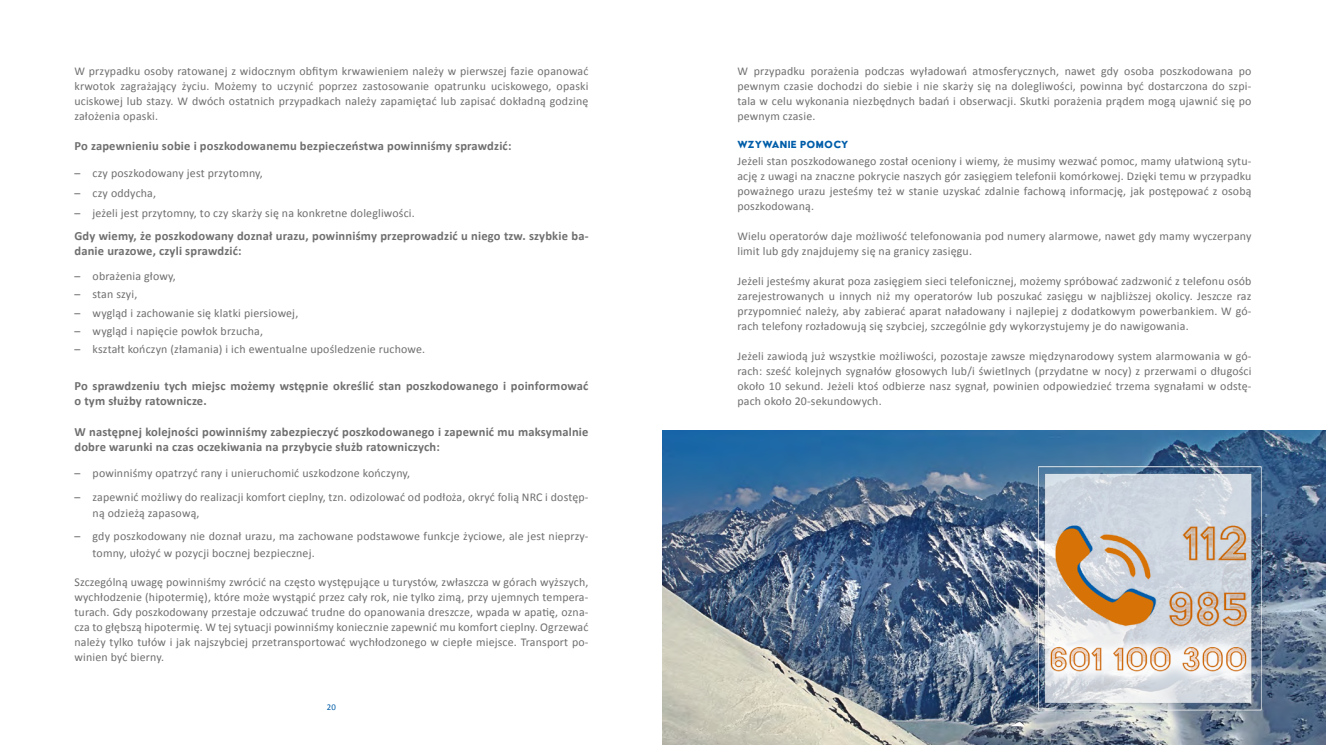
<style>
.page{position:relative;width:1326px;height:745px;background:#fff}
.page>*{position:absolute;margin:0;border:0;box-sizing:border-box;transform-origin:0 0}
.t1{font:700 12.5px/15px "Calibri";letter-spacing:.015em;color:#706f6f}
.t2{font:11.88px/15px "Calibri";letter-spacing:.015em;color:#706f6f;text-align:justify}
.t3{font:11.88px "Acier BAT Text Solid";letter-spacing:.025em;color:#005da9}
.t4{font:8.75px "Calibri";color:#005da9}
</style>
<div class="page">
<img style="left:663px;top:430px;width:662px;height:314px">
<img style="left:1010px;top:447px;width:262px;height:278px">
<p class="t2" style="left:74px;top:63px;width:515px">W przypadku osoby ratowanej z widocznym obfitym krwawieniem należy w pierwszej fazie opanować krwotok zagrażający życiu. Możemy to uczynić poprzez zastosowanie opatrunku uciskowego, opaski uciskowej lub stazy. W dwóch ostatnich przypadkach należy zapamiętać lub zapisać dokładną godzinę założenia opaski.</p>
<p class="t1" style="left:74px;top:138px;width:438px">Po zapewnieniu sobie i poszkodowanemu bezpieczeństwa powinniśmy sprawdzić:</p>
<p class="t2" style="left:74px;top:165px;width:190px">– czy poszkodowany jest przytomny,</p>
<p class="t2" style="left:74px;top:185px;width:83px">– czy oddycha,</p>
<p class="t2" style="left:74px;top:205px;width:342px">– jeżeli jest przytomny, to czy skarży się na konkretne dolegliwości.</p>
<p class="t1" style="left:74px;top:228px;width:515px">Gdy wiemy, że poszkodowany doznał urazu, powinniśmy przeprowadzić u niego tzw. szybkie ba&shy;danie urazowe, czyli sprawdzić:</p>
<p class="t2" style="left:74px;top:268px;width:103px">– obrażenia głowy,</p>
<p class="t2" style="left:74px;top:286px;width:64px">– stan szyi,</p>
<p class="t2" style="left:74px;top:304px;width:225px">– wygląd i zachowanie się klatki piersiowej,</p>
<p class="t2" style="left:74px;top:322px;width:190px">– wygląd i napięcie powłok brzucha,</p>
<p class="t2" style="left:74px;top:340px;width:352px">– kształt kończyn (złamania) i ich ewentualne upośledzenie ruchowe.</p>
<p class="t1" style="left:74px;top:378px;width:515px">Po sprawdzeniu tych miejsc możemy wstępnie określić stan poszkodowanego i poinformować o tym służby ratownicze.</p>
<p class="t1" style="left:74px;top:423px;width:515px">W następnej kolejności powinniśmy zabezpieczyć poszkodowanego i zapewnić mu maksymalnie dobre warunki na czas oczekiwania na przybycie służb ratowniczych:</p>
<p class="t2" style="left:74px;top:465px;width:337px">– powinniśmy opatrzyć rany i unieruchomić uszkodzone kończyny,</p>
<p class="t2" style="left:93px;top:488px;width:497px;line-height:16.2px;text-indent:-18px">– zapewnić możliwy do realizacji komfort cieplny, tzn. odizolować od podłoża, okryć folią NRC i dostęp&shy;ną odzieżą zapasową,</p>
<p class="t2" style="left:93px;top:527px;width:497px;line-height:16.2px;text-indent:-18px">– gdy poszkodowany nie doznał urazu, ma zachowane podstawowe funkcje życiowe, ale jest nieprzy&shy;tomny, ułożyć w pozycji bocznej bezpiecznej.</p>
<p class="t2" style="left:74px;top:573px;width:515px">Szczególną uwagę powinniśmy zwrócić na często występujące u turystów, zwłaszcza w górach wyższych, wychłodzenie (hipotermię), które może wystąpić przez cały rok, nie tylko zimą, przy ujemnych tempera&shy;turach. Gdy poszkodowany przestaje odczuwać trudne do opanowania dreszcze, wpada w apatię, ozna&shy;cza to głębszą hipotermię. W tej sytuacji powinniśmy koniecznie zapewnić mu komfort cieplny. Ogrzewać należy tylko tułów i jak najszybciej przetransportować wychłodzonego w ciepłe miejsce. Transport po&shy;winien być bierny.</p>
<p class="t4" style="left:327px;top:700px;width:11px">20</p>
<p class="t2" style="left:737px;top:63px;width:515px">W przypadku porażenia podczas wyładowań atmosferycznych, nawet gdy osoba poszkodowana po pewnym czasie dochodzi do siebie i nie skarży się na dolegliwości, powinna być dostarczona do szpi&shy;tala w celu wykonania niezbędnych badań i obserwacji. Skutki porażenia prądem mogą ujawnić się po pewnym czasie.</p>
<p class="t3" style="left:737px;top:138px;width:112px">WZYWANIE POMOCY</p>
<p class="t2" style="left:737px;top:153px;width:515px">Jeżeli stan poszkodowanego został oceniony i wiemy, że musimy wezwać pomoc, mamy ułatwioną sytu&shy;ację z uwagi na znaczne pokrycie naszych gór zasięgiem telefonii komórkowej. Dzięki temu w przypadku poważnego urazu jesteśmy też w stanie uzyskać zdalnie fachową informację, jak postępować z osobą poszkodowaną.</p>
<p class="t2" style="left:737px;top:228px;width:515px">Wielu operatorów daje możliwość telefonowania pod numery alarmowe, nawet gdy mamy wyczerpany limit lub gdy znajdujemy się na granicy zasięgu.</p>
<p class="t2" style="left:737px;top:273px;width:515px">Jeżeli jesteśmy akurat poza zasięgiem sieci telefonicznej, możemy spróbować zadzwonić z telefonu osób zarejestrowanych u innych niż my operatorów lub poszukać zasięgu w najbliższej okolicy. Jeszcze raz przypomnieć należy, aby zabierać aparat naładowany i najlepiej z dodatkowym powerbankiem. W gó&shy;rach telefony rozładowują się szybciej, szczególnie gdy wykorzystujemy je do nawigowania.</p>
<p class="t2" style="left:737px;top:348px;width:515px">Jeżeli zawiodą już wszystkie możliwości, pozostaje zawsze międzynarodowy system alarmowania w gó&shy;rach: sześć kolejnych sygnałów głosowych lub/i świetlnych (przydatne w nocy) z przerwami o długości około 10 sekund. Jeżeli ktoś odbierze nasz sygnał, powinien odpowiedzieć trzema sygnałami w odstę&shy;pach około 20-sekundowych.</p>
</div>
